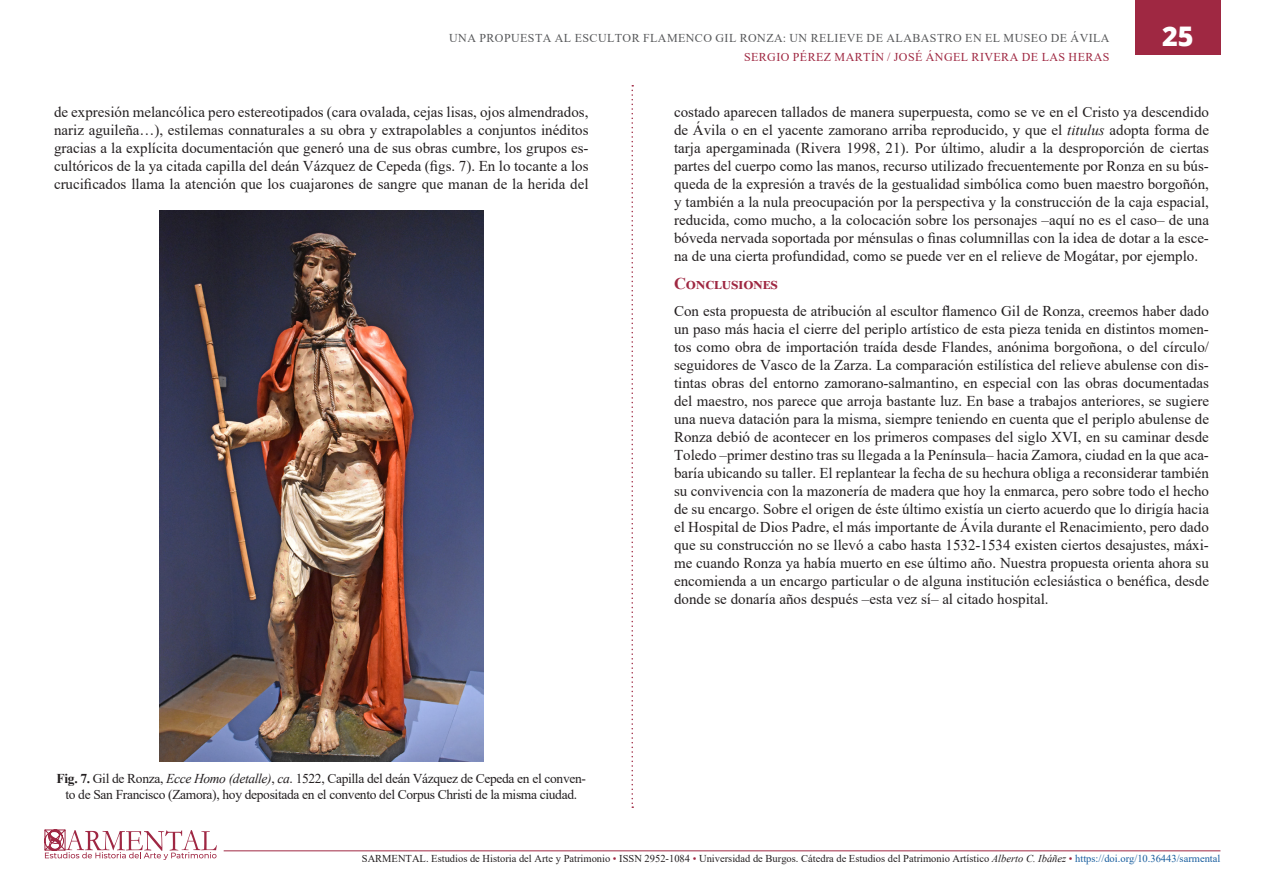
<style>
.page{position:relative;width:1263px;height:893px;background:#fff}
.page>*{position:absolute;margin:0;border:0;box-sizing:border-box;transform-origin:0 0}
.t1{font:800 27px "Open Sans";color:#fff}
.Apartado-1{font:700 16.5px "Times New Roman";color:#9f2842}
.Párrafo-General{font:15px/18px "Times New Roman";color:#231f20;text-align:justify}
.Pie-Figura{font:13.5px/16.2px "Times New Roman";letter-spacing:-.025em;color:#231f20;text-align:center}
.t2{font:12px "Times New Roman";letter-spacing:.035em;color:#57585a}
.t3{font:12px "Times New Roman";letter-spacing:.035em;color:#9f2842}
.t4{font:10.5px "Times New Roman";color:#231f20}
.s1{font-weight:700}
.s2{font-style:italic}
.s3{color:#9f2842}
.s4{color:#175d9e}
</style>
<div class="page">
<svg style="left:631px;top:85px;width:2px;height:723px"></svg>
<div style="left:1135px;top:0;width:85px;height:54px;background:#9f2842"></div>
<svg style="left:45px;top:829px;width:172px;height:31px"></svg>
<hr style="left:224px;top:850px;width:996px;height:1px;background:#9f2842">
<img style="left:159px;top:210px;width:324px;height:552px">
<p class="t2" style="left:449px;top:30px;width:662px">UNA PROPUESTA AL ESCULTOR FLAMENCO GIL RONZA: UN RELIEVE DE ALABASTRO EN EL MUSEO DE ÁVILA</p>
<p class="t3" style="left:744px;top:49px;width:367px">SERGIO PÉREZ MARTÍN / JOSÉ ÁNGEL RIVERA DE LAS HERAS</p>
<h1 class="t1" style="left:1162px;top:15px;width:33px">25</h1>
<p class="Párrafo-General" style="left:54px;top:102px;width:536px">de expresión melancólica pero estereotipados (cara ovalada, cejas lisas, ojos almendrados, nariz aguileña…), estilemas connaturales a su obra y extrapolables a conjuntos inéditos gracias a la explícita documentación que generó una de sus obras cumbre, los grupos es&shy;cultóricos de la ya citada capilla del deán Vázquez de Cepeda (figs. 7). En lo tocante a los crucificados llama la atención que los cuajarones de sangre que manan de la herida del</p>
<p class="Pie-Figura" style="left:57px;top:770px;width:531px"><span class="s1">Fig. 7.</span> Gil de Ronza, <span class="s2">Ecce Homo (detalle)</span>, <span class="s2">ca</span>. 1522, Capilla del deán Vázquez de Cepeda en el conven&shy;to de San Francisco (Zamora), hoy depositada en el convento del Corpus Christi de la misma ciudad.</p>
<p class="Párrafo-General" style="left:674px;top:102px;width:536px">costado aparecen tallados de manera superpuesta, como se ve en el Cristo ya descendido de Ávila o en el yacente zamorano arriba reproducido, y que el <span class="s2">titulus</span> adopta forma de tarja apergaminada (Rivera 1998, 21). Por último, aludir a la desproporción de ciertas partes del cuerpo como las manos, recurso utilizado frecuentemente por Ronza en su bús&shy;queda de la expresión a través de la gestualidad simbólica como buen maestro borgoñón, y también a la nula preocupación por la perspectiva y la construcción de la caja espacial, reducida, como mucho, a la colocación sobre los personajes –aquí no es el caso– de una bóveda nervada soportada por ménsulas o finas columnillas con la idea de dotar a la esce&shy;na de una cierta profundidad, como se puede ver en el relieve de Mogátar, por ejemplo.</p>
<p class="Apartado-1" style="left:674px;top:272px;width:105px">Conclusiones</p>
<p class="Párrafo-General" style="left:674px;top:301px;width:536px">Con esta propuesta de atribución al escultor flamenco Gil de Ronza, creemos haber dado un paso más hacia el cierre del periplo artístico de esta pieza tenida en distintos momen&shy;tos como obra de importación traída desde Flandes, anónima borgoñona, o del círculo/ seguidores de Vasco de la Zarza. La comparación estilística del relieve abulense con dis&shy;tintas obras del entorno zamorano-salmantino, en especial con las obras documentadas del maestro, nos parece que arroja bastante luz. En base a trabajos anteriores, se sugiere una nueva datación para la misma, siempre teniendo en cuenta que el periplo abulense de Ronza debió de acontecer en los primeros compases del siglo XVI, en su caminar desde Toledo –primer destino tras su llegada a la Península– hacia Zamora, ciudad en la que aca&shy;baría ubicando su taller. El replantear la fecha de su hechura obliga a reconsiderar también su convivencia con la mazonería de madera que hoy la enmarca, pero sobre todo el hecho de su encargo. Sobre el origen de éste último existía un cierto acuerdo que lo dirigía hacia el Hospital de Dios Padre, el más importante de Ávila durante el Renacimiento, pero dado que su construcción no se llevó a cabo hasta 1532-1534 existen ciertos desajustes, máxi&shy;me cuando Ronza ya había muerto en ese último año. Nuestra propuesta orienta ahora su encomienda a un encargo particular o de alguna institución eclesiástica o benéfica, desde donde se donaría años después –esta vez sí– al citado hospital.</p>
<p class="t4" style="left:362px;top:851px;width:860px">SARMENTAL. Estudios de Historia del Arte y Patrimonio <span class="s3">•</span> ISSN 2952-1084 <span class="s3">•</span> Universidad de Burgos. Cátedra de Estudios del Patrimonio Artístico <span class="s2">Alberto C. Ibáñez</span> <span class="s3">•</span> <span class="s4">https://doi.org/10.36443/sarmental</span></p>
</div>
